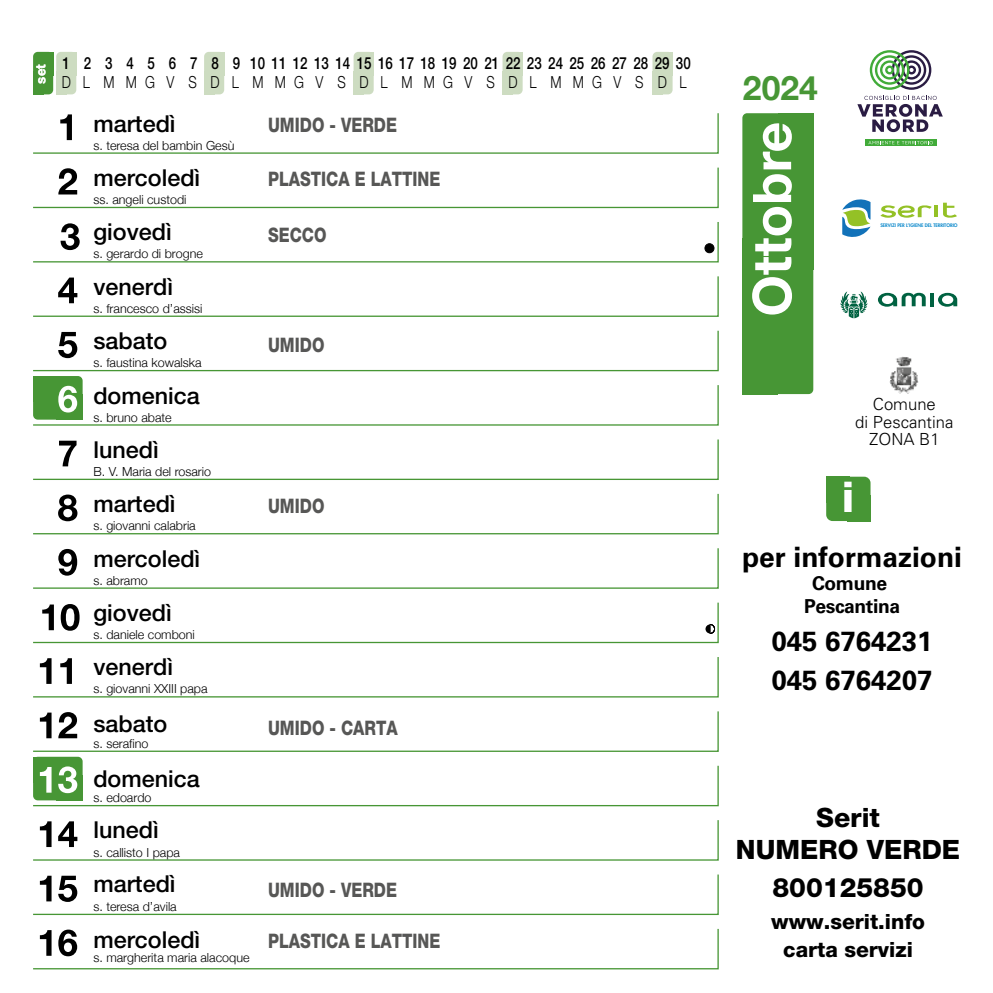
<style>
.page{position:relative;width:993px;height:993px;background:#fff}
.page>*{position:absolute;margin:0;border:0;box-sizing:border-box;transform-origin:0 0}
.t1{font:700 53.38px "Helvetica Neue LT Std";color:#fff}
.t2{font:800 42.35px "Helvetica Neue LT Std";color:#fff}
.t3{font:700 33.6px "Helvetica Neue";color:#479635}
.t4{font:700 28px "Univers LT Std";color:#000}
.t5{font:700 27.65px/38.5px "Univers LT Std";color:#000}
.t6{font:800 26.6px/32px "Helvetica Neue LT Std";color:#000;text-align:center}
.t7{font:500 23.28px/50.9px "Helvetica Neue LT Std";color:#000}
.t8{font:800 21px/28px "Helvetica Neue LT Std";color:#000;text-align:center}
.t9{font:800 19.95px "Helvetica Neue LT Std";color:#575756;scale:.8 1}
.t10{font:700 19.25px/23.1px "Univers LT Std";letter-spacing:-.02em;color:#000;text-align:center}
.t11{font:500 16.62px "Helvetica Neue LT Std";color:#000;scale:.8 1}
.t12{font:300 16.62px "Helvetica Neue LT Std";color:#000;scale:.8 1}
.t13{font:300 16.62px/17.5px "Univers LT Std";color:#000;text-align:center}
.t14{font:700 13.3px "Helvetica Neue LT Std";color:#fff}
.t15{font:300 12.42px "Helvetica Neue";color:#000}
.t16{font:800 4.73px "Futura Std";color:#108bcc}
</style>
<div class="page">
<div style="left:825px;top:476px;width:45px;height:45px;background:#479635;border-radius:6px"></div>
<div style="left:825px;top:476px;width:24px;height:26px;background:#479635"></div>
<div style="left:846px;top:495px;width:24px;height:26px;background:#479635"></div>
<div style="left:33px;top:376px;width:50px;height:43px;background:#479635;border-radius:5px"></div>
<div style="left:33px;top:376px;width:26px;height:25px;background:#479635"></div>
<div style="left:33px;top:756px;width:50px;height:44px;background:#479635;border-radius:5px"></div>
<div style="left:33px;top:756px;width:26px;height:26px;background:#479635"></div>
<svg style="left:33px;top:222px;width:686px;height:41px"></svg>
<div style="left:33px;top:52px;width:20px;height:42px;background:#479635;border-radius:5px"></div>
<div style="left:33px;top:71px;width:10px;height:23px;background:#479635"></div>
<div style="left:43px;top:52px;width:10px;height:23px;background:#479635"></div>
<div style="left:56px;top:52px;width:20px;height:42px;background:#cddcc1;border-radius:5px"></div>
<div style="left:56px;top:71px;width:10px;height:23px;background:#cddcc1"></div>
<div style="left:66px;top:52px;width:10px;height:23px;background:#cddcc1"></div>
<div style="left:204px;top:52px;width:20px;height:42px;background:#cddcc1;border-radius:5px"></div>
<div style="left:204px;top:71px;width:10px;height:23px;background:#cddcc1"></div>
<div style="left:214px;top:52px;width:10px;height:23px;background:#cddcc1"></div>
<div style="left:353px;top:52px;width:20px;height:42px;background:#cddcc1;border-radius:5px"></div>
<div style="left:353px;top:71px;width:10px;height:23px;background:#cddcc1"></div>
<div style="left:363px;top:52px;width:10px;height:23px;background:#cddcc1"></div>
<div style="left:502px;top:52px;width:20px;height:42px;background:#cddcc1;border-radius:5px"></div>
<div style="left:502px;top:71px;width:10px;height:23px;background:#cddcc1"></div>
<div style="left:512px;top:52px;width:10px;height:23px;background:#cddcc1"></div>
<div style="left:652px;top:52px;width:20px;height:42px;background:#cddcc1;border-radius:5px"></div>
<div style="left:652px;top:71px;width:10px;height:23px;background:#cddcc1"></div>
<div style="left:662px;top:52px;width:10px;height:23px;background:#cddcc1"></div>
<div style="left:742px;top:113px;width:71px;height:281px;background:#479635;border-radius:5px"></div>
<div style="left:742px;top:238px;width:35px;height:156px;background:#479635"></div>
<div style="left:777px;top:113px;width:36px;height:156px;background:#479635"></div>
<svg style="left:33px;top:928px;width:686px;height:41px"></svg>
<svg style="left:33px;top:874px;width:686px;height:41px"></svg>
<svg style="left:33px;top:820px;width:686px;height:41px"></svg>
<svg style="left:33px;top:764px;width:686px;height:42px"></svg>
<svg style="left:33px;top:711px;width:686px;height:41px"></svg>
<svg style="left:33px;top:657px;width:686px;height:41px"></svg>
<svg style="left:33px;top:548px;width:686px;height:41px"></svg>
<svg style="left:33px;top:493px;width:686px;height:42px"></svg>
<svg style="left:33px;top:439px;width:686px;height:41px"></svg>
<svg style="left:33px;top:383px;width:686px;height:43px"></svg>
<svg style="left:33px;top:330px;width:686px;height:42px"></svg>
<svg style="left:33px;top:276px;width:686px;height:41px"></svg>
<svg style="left:33px;top:167px;width:686px;height:42px"></svg>
<svg style="left:33px;top:113px;width:686px;height:41px"></svg>
<div style="left:704px;top:573px;width:9px;height:9px;background:#fff;border-radius:50%"></div>
<svg style="left:33px;top:602px;width:686px;height:41px"></svg>
<div style="left:704px;top:243px;width:9px;height:10px;background:#000;border-radius:50%"></div>
<div style="left:704px;top:243px;width:10px;height:10px;border:1px solid #000;border-radius:50%"></div>
<svg style="left:880px;top:203px;width:76px;height:15px"></svg>
<svg style="left:842px;top:199px;width:28px;height:38px"></svg>
<svg style="left:865px;top:139px;width:70px;height:7px"></svg>
<svg style="left:869px;top:50px;width:62px;height:40px"></svg>
<svg style="left:868px;top:141px;width:64px;height:3px"></svg>
<svg style="left:857px;top:96px;width:85px;height:36px"></svg>
<svg style="left:878px;top:293px;width:47px;height:14px"></svg>
<svg style="left:938px;top:293px;width:18px;height:14px"></svg>
<svg style="left:930px;top:293px;width:3px;height:13px"></svg>
<svg style="left:840px;top:291px;width:27px;height:27px"></svg>
<img style="left:889px;top:356px;width:28px;height:38px">
<h3 class="t11" style="left:62px;top:53px;width:64px">123</h3>
<h3 class="t12" style="left:62px;top:72px;width:13px">D</h3>
<h3 class="t11" style="left:169px;top:53px;width:11px">6</h3>
<h3 class="t11" style="left:211px;top:53px;width:11px">8</h3>
<h3 class="t11" style="left:233px;top:53px;width:11px">9</h3>
<h3 class="t11" style="left:250px;top:53px;width:552px">10 11 12 13 14 15 16 17 18 19 20 21 22 23 24 25 26 27 28 29 30</h3>
<h3 class="t11" style="left:126px;top:53px;width:11px">4</h3>
<h3 class="t11" style="left:147px;top:53px;width:11px">5</h3>
<h3 class="t11" style="left:190px;top:53px;width:11px">7</h3>
<p class="t14" style="left:33px;top:83px;width:21px;rotate:-90deg">set</p>
<h3 class="t12" style="left:635px;top:72px;width:12px">S</h3>
<h3 class="t3" style="left:742px;top:67px;width:76px">2024</h3>
<h3 class="t12" style="left:145px;top:72px;width:14px">G</h3>
<h3 class="t12" style="left:188px;top:72px;width:12px">S</h3>
<h3 class="t12" style="left:210px;top:72px;width:13px">D</h3>
<h3 class="t12" style="left:231px;top:72px;width:10px">L</h3>
<h3 class="t12" style="left:252px;top:72px;width:15px">M</h3>
<h3 class="t12" style="left:275px;top:72px;width:15px">M</h3>
<h3 class="t12" style="left:294px;top:72px;width:14px">G</h3>
<h3 class="t12" style="left:315px;top:72px;width:11px">V</h3>
<h3 class="t12" style="left:337px;top:72px;width:12px">S</h3>
<h3 class="t12" style="left:359px;top:72px;width:13px">D</h3>
<h3 class="t12" style="left:380px;top:72px;width:10px">L</h3>
<h3 class="t12" style="left:401px;top:72px;width:15px">M</h3>
<h3 class="t12" style="left:423px;top:72px;width:15px">M</h3>
<h3 class="t12" style="left:443px;top:72px;width:14px">G</h3>
<h3 class="t12" style="left:464px;top:72px;width:11px">V</h3>
<h3 class="t12" style="left:486px;top:72px;width:12px">S</h3>
<h3 class="t12" style="left:508px;top:72px;width:13px">D</h3>
<h3 class="t12" style="left:657px;top:72px;width:13px">D</h3>
<h3 class="t12" style="left:550px;top:72px;width:15px">M</h3>
<h3 class="t12" style="left:572px;top:72px;width:15px">M</h3>
<h3 class="t12" style="left:592px;top:72px;width:14px">G</h3>
<h3 class="t12" style="left:613px;top:72px;width:11px">V</h3>
<h3 class="t12" style="left:83px;top:72px;width:10px">L</h3>
<h3 class="t12" style="left:104px;top:72px;width:15px">M</h3>
<h3 class="t12" style="left:126px;top:72px;width:15px">M</h3>
<h3 class="t12" style="left:166px;top:72px;width:11px">V</h3>
<h3 class="t12" style="left:529px;top:72px;width:10px">L</h3>
<h3 class="t12" style="left:679px;top:72px;width:10px">L</h3>
<h3 class="t7" style="left:93px;top:98px;width:84px">martedì</h3>
<h3 class="t7" style="left:93px;top:152px;width:108px">mercoledì</h3>
<h3 class="t7" style="left:93px;top:206px;width:80px">giovedì</h3>
<h3 class="t7" style="left:93px;top:261px;width:81px">venerdì</h3>
<h3 class="t7" style="left:93px;top:315px;width:75px">sabato</h3>
<h3 class="t7" style="left:93px;top:369px;width:108px">domenica</h3>
<h3 class="t7" style="left:93px;top:424px;width:67px">lunedì</h3>
<h3 class="t7" style="left:93px;top:478px;width:84px">martedì</h3>
<h3 class="t7" style="left:93px;top:532px;width:108px">mercoledì</h3>
<h3 class="t7" style="left:93px;top:587px;width:80px">giovedì</h3>
<h3 class="t7" style="left:93px;top:641px;width:81px">venerdì</h3>
<h3 class="t7" style="left:93px;top:698px;width:75px">sabato</h3>
<h3 class="t7" style="left:93px;top:752px;width:108px">domenica lunedì</h3>
<h3 class="t7" style="left:93px;top:857px;width:84px">martedì</h3>
<h3 class="t7" style="left:93px;top:913px;width:108px">mercoledì</h3>
<p class="t15" style="left:93px;top:137px;width:143px">s. teresa del bambin Gesù</p>
<p class="t15" style="left:93px;top:192px;width:95px">ss. angeli custodi</p>
<p class="t15" style="left:93px;top:246px;width:111px">s. gerardo di brogne</p>
<p class="t15" style="left:93px;top:300px;width:111px">s. francesco d’assisi</p>
<p class="t15" style="left:93px;top:355px;width:110px">s. faustina kowalska</p>
<p class="t15" style="left:93px;top:409px;width:80px">s. bruno abate</p>
<p class="t15" style="left:93px;top:463px;width:119px">B. V. Maria del rosario</p>
<p class="t15" style="left:93px;top:518px;width:104px">s. giovanni calabria</p>
<p class="t15" style="left:93px;top:572px;width:56px">s. abramo</p>
<p class="t15" style="left:93px;top:626px;width:103px">s. daniele comboni</p>
<p class="t15" style="left:93px;top:681px;width:116px">s. giovanni XXIII papa</p>
<p class="t15" style="left:93px;top:735px;width:57px">s. serafino</p>
<p class="t15" style="left:93px;top:789px;width:60px">s. edoardo</p>
<p class="t15" style="left:93px;top:844px;width:88px">s. callisto I papa</p>
<p class="t15" style="left:93px;top:898px;width:85px">s. teresa d’avila</p>
<p class="t15" style="left:93px;top:949px;width:158px">s. margherita maria alacoque</p>
<h3 class="t9" style="left:268px;top:113px;width:163px">UMIDO - VERDE</h3>
<h3 class="t9" style="left:268px;top:167px;width:217px">PLASTICA E LATTINE</h3>
<h3 class="t9" style="left:268px;top:223px;width:74px">SECCO</h3>
<h3 class="t9" style="left:268px;top:333px;width:72px">UMIDO</h3>
<h3 class="t9" style="left:268px;top:494px;width:72px">UMIDO</h3>
<h3 class="t9" style="left:268px;top:715px;width:163px">UMIDO - CARTA</h3>
<h3 class="t9" style="left:268px;top:878px;width:163px">UMIDO - VERDE</h3>
<h3 class="t9" style="left:268px;top:928px;width:217px">PLASTICA E LATTINE</h3>
<h1 class="t1" style="left:738px;top:316px;width:196px;rotate:-90deg">Ottobre</h1>
<p class="t16" style="left:880px;top:222px;width:79px">SERVIZI PER L’IGIENE DEL TERRITORIO</p>
<h3 class="t13" style="left:855px;top:395px;width:100px">Comune<br>di Pescantina<br>ZONA B1</h3>
<h2 class="t2" style="left:841px;top:471px;width:14px">i</h2>
<h3 class="t4" style="left:741px;top:540px;width:221px">per informazioni</h3>
<h3 class="t10" style="left:803px;top:571px;width:98px">Comune<br>Pescantina</h3>
<h3 class="t5" style="left:771px;top:622px;width:162px">045 6764231<br>045 6764207</h3>
<h3 class="t6" style="left:735px;top:800px;width:226px">Serit<br>NUMERO VERDE</h3>
<h3 class="t6" style="left:772px;top:871px;width:153px">800125850</h3>
<h3 class="t8" style="left:771px;top:906px;width:155px">www.serit.info carta servizi</h3>
</div>
